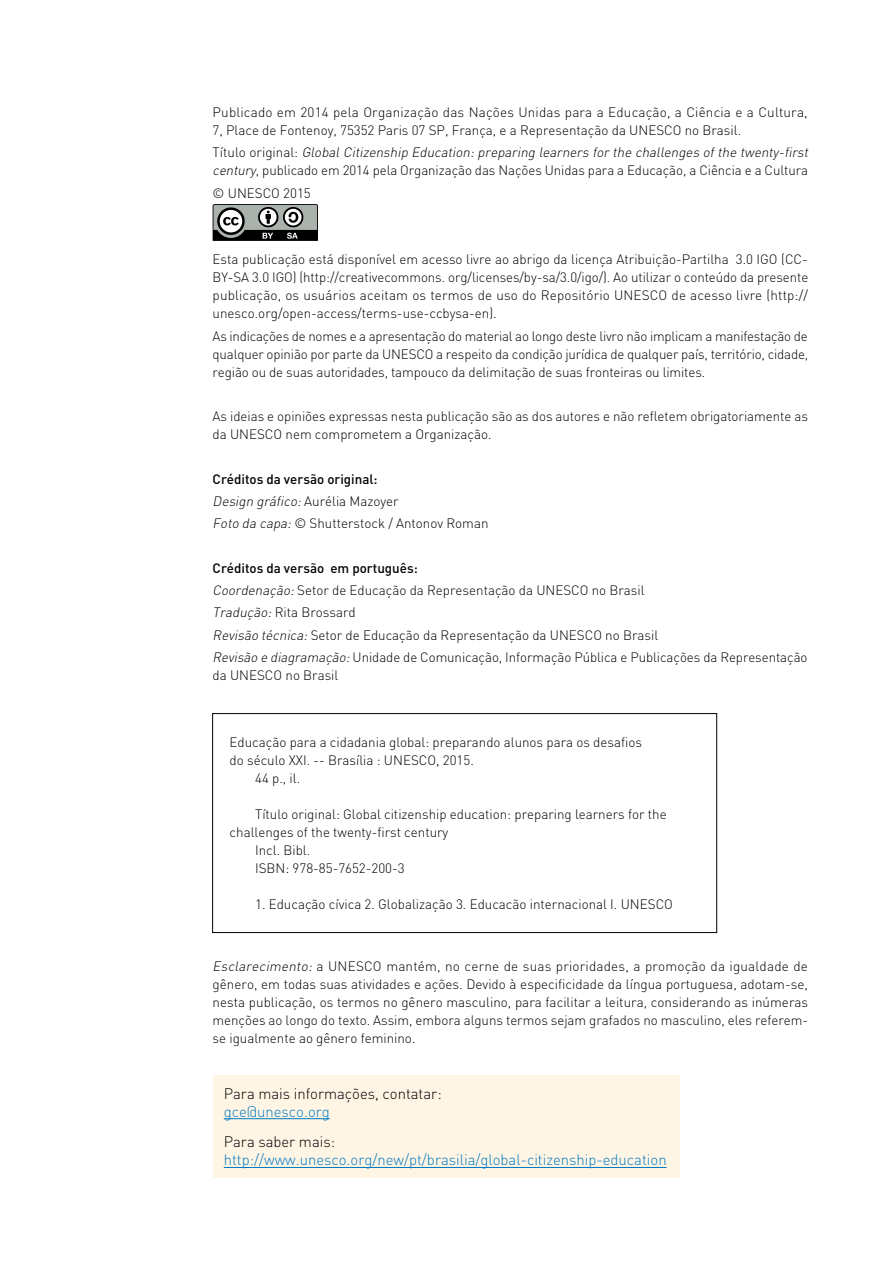
<style>
.page{position:relative;width:893px;height:1263px;background:#fff}
.page>*{position:absolute;margin:0;border:0;box-sizing:border-box;transform-origin:0 0}
.t1{font:300 15px "DIN";color:#007ac2}
.t2{font:300 15px "DIN";color:#000}
.t3{font:300 13.5px/18px "DIN";color:#000}
.s1{font-style:italic}
.s2{font-weight:500}
</style>
<div class="page">
<svg style="left:213px;top:204px;width:105px;height:37px"></svg>
<div style="left:213px;top:1076px;width:467px;height:102px;background:#fff5e4"></div>
<hr style="left:224px;top:1118px;width:106px;height:1px;background:#007ac2">
<hr style="left:224px;top:1167px;width:443px;height:1px;background:#007ac2">
<div style="left:212px;top:713px;width:505px;height:220px;border:1px solid #000"></div>
<p class="t3" style="left:213px;top:103px;width:597px">Publicado em 2014 pela Organização das Nações Unidas para a Educação, a Ciência e a Cultura,<br>7, Place de Fontenoy, 75352 Paris 07 SP, França, e a Representação da UNESCO no Brasil.</p>
<p class="t3" style="left:213px;top:143px;width:600px">T ít u l o o r i g i n a l : <span class="s1">GlobalCitizenship Education:preparing learners for the challenges ofthe twenty-first century</span>, publicado em 2014 pela Organização das Nações Unidas para a Educação, a Ciência e a Cultura</p>
<p class="t3" style="left:213px;top:184px;width:100px">© UNESCO 2015</p>
<p class="t3" style="left:213px;top:250px;width:597px;text-align:justify">Esta publicação está disponível em acesso livre ao abrigo da licença Atribuição-Partilha 3.0 IGO (CC-BY-SA 3.0 IGO) (http://creativecommons. org/licenses/by-sa/3.0/igo/). Ao utilizar o conteúdo da presente publicação, os usuários aceitam os termos de uso do Repositório UNESCO de acesso livre (http:// unesco.org/open-access/terms-use-ccbysa-en).</p>
<p class="t3" style="left:213px;top:327px;width:597px;text-align:justify">As indicações de nomes e a apresentação do material ao longo deste livro não implicam a manifestação de qualquer opinião por parte da UNESCO a respeito da condição jurídica de qualquer país, território, cidade, região ou de suas autoridades, tampouco da delimitação de suas fronteiras ou limites.</p>
<p class="t3" style="left:213px;top:407px;width:597px">As ideias e opiniões expressas nesta publicação são as dos autores e não refletem obrigatoriamente as da UNESCO nem comprometem a Organização.</p>
<p class="t3" style="left:213px;top:468px;width:277px;line-height:22.2px"><span class="s2">Créditos da versão original:<br></span><span class="s1">Design gráfico:</span>Aurélia Mazoyer<br><span class="s1">Foto da capa:</span>© Shutterstock / Antonov Roman</p>
<p class="t3" style="left:213px;top:557px;width:596px;line-height:22.2px"><span class="s2">Créditos da versão em português:<br></span><span class="s1">Coordenação:</span>Setor de Educação da Representação da UNESCO no Brasil<br><span class="s1">Tradução:</span>Rita Brossard<br><span class="s1">Revisão técnica:</span>Setor de Educação da Representação da UNESCO no Brasil<br><span class="s1">Revisão e diagramação:</span>Unidade de Comunicação, Informação Pública e Publicações da Representação</p>
<p class="t3" style="left:213px;top:666px;width:127px">da UNESCO no Brasil</p>
<p class="t3" style="left:230px;top:732px;width:414px">Educação para a cidadania global: preparando alunos para os desafios</p>
<p class="t3" style="left:230px;top:750px;width:246px">do século XXI. -- Brasília : UNESCO, 2015.</p>
<p class="t3" style="left:255px;top:768px;width:47px">44 p., il.</p>
<p class="t3" style="left:255px;top:804px;width:413px">Título original: Global citizenship education: preparing learners for the</p>
<p class="t3" style="left:230px;top:822px;width:220px">challenges of the twenty-first century</p>
<p class="t3" style="left:255px;top:840px;width:57px">Incl. Bibl.</p>
<p class="t3" style="left:255px;top:858px;width:151px">ISBN: 978-85-7652-200-3</p>
<p class="t3" style="left:255px;top:894px;width:419px">1. Educação cívica 2. Globalização 3. Educacão internacional I. UNESCO</p>
<p class="t3" style="left:213px;top:957px;width:597px;text-align:justify"><span class="s1">Esclarecimento:</span> a UNESCO mantém, no cerne de suas prioridades, a promoção da igualdade de gênero, em todas suas atividades e ações. Devido à especificidade da língua portuguesa, adotam-se, nesta publicação, os termos no gênero masculino, para facilitar a leitura, considerando as inúmeras menções ao longo do texto. Assim, embora alguns termos sejam grafados no masculino, eles referem&shy;se igualmente ao gênero feminino.</p>
<p class="t2" style="left:224px;top:1084px;width:219px">Para mais informações, contatar:</p>
<p class="t1" style="left:224px;top:1102px;width:108px">gce@unesco.org</p>
<p class="t2" style="left:224px;top:1133px;width:113px">Para saber mais:</p>
<p class="t1" style="left:224px;top:1151px;width:444px">http://www.unesco.org/new/pt/brasilia/global-citizenship-education</p>
</div>
